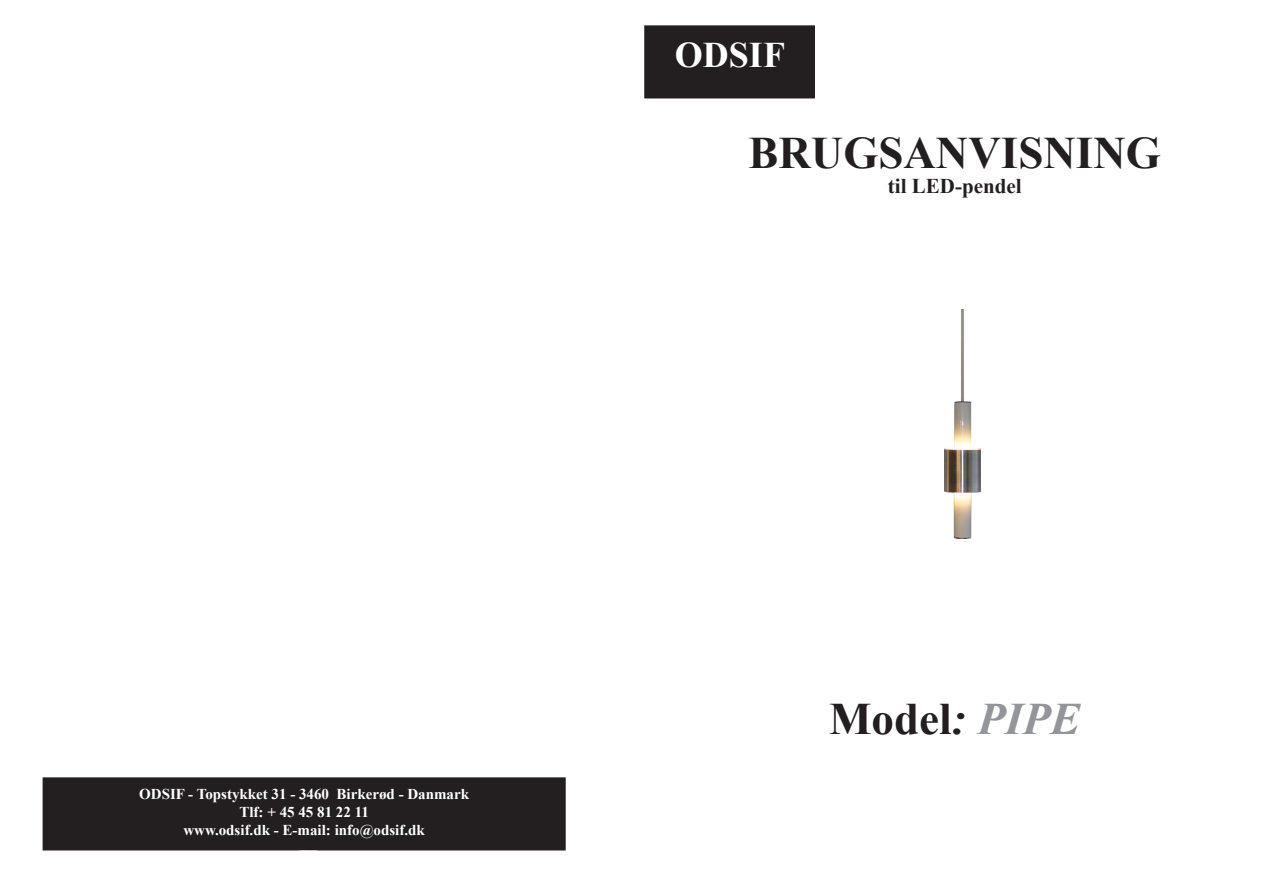
<style>
.page{position:relative;width:1263px;height:893px;background:#fff}
.page>*{position:absolute;margin:0;border:0;box-sizing:border-box;transform-origin:0 0}
.t1{font:700 45px "Times New Roman";color:#231f20}
.t2{font:700 36px "Times New Roman";color:#fff}
.t3{font:700 21px "Times New Roman";color:#231f20}
.t4{font:700 15px "Times New Roman";color:#fff}
.s1{font-style:italic}
.s2{font-style:italic;color:#939598}
</style>
<div class="page">
<div style="left:43px;top:778px;width:522px;height:72px;background:#231f20"></div>
<div style="left:43px;top:777px;width:523px;height:73px;border:2px solid #231f20"></div>
<div style="left:645px;top:26px;width:169px;height:72px;background:#231f20"></div>
<div style="left:644px;top:25px;width:171px;height:73px;border:2px solid #231f20"></div>
<img style="left:944px;top:309px;width:37px;height:229px">
<p class="t4" style="left:139px;top:784px;width:331px">ODSIF - Topstykket 31 - 3460 Birkerød - Danmark</p>
<p class="t4" style="left:239px;top:802px;width:131px">Tlf: + 45 45 81 22 11</p>
<p class="t4" style="left:183px;top:820px;width:243px">www.odsif.dk - E-mail: info@odsif.dk</p>
<p class="t2" style="left:675px;top:30px;width:112px">ODSIF</p>
<p class="t1" style="left:748px;top:122px;width:414px">BRUGSANVISNING</p>
<p class="t3" style="left:888px;top:172px;width:135px">til LED-pendel</p>
<p class="t1" style="left:829px;top:688px;width:253px">Model<span class="s1">:</span> <span class="s2">PIPE</span></p>
</div>
